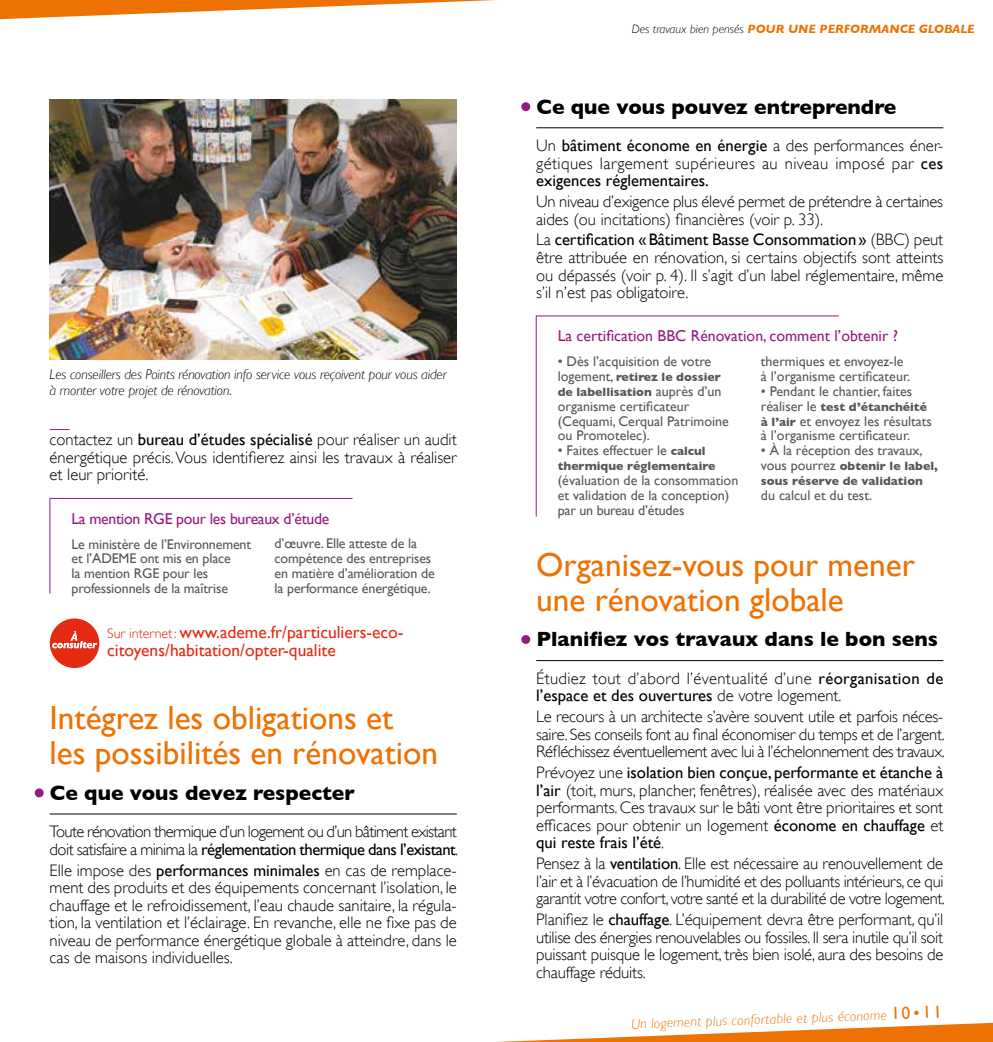
<style>
.page{position:relative;width:993px;height:1042px;background:#fff}
.page>*{position:absolute;margin:0;border:0;box-sizing:border-box;transform-origin:0 0}
.t1{font:33.25px/35px "Gill Sans";color:#ee7203}
.t2{font:700 21px "Gill Sans";color:#000}
.t3{font:17.5px/17.5px "Gill Sans";color:#e52a12}
.t4{font:300 16.62px/17.5px "Gill Sans";color:#000;text-align:justify}
.t5{font:300 16.62px/17.5px "Gill Sans";letter-spacing:-.04em;color:#000}
.t6{font:300 16.62px/17.5px "Gill Sans";letter-spacing:.02em;color:#000}
.t7{font:15.75px "Gill Sans";color:#951b81}
.t8{font:15.75px "Gill Sans";letter-spacing:-.02em;color:#951b81}
.t9{font:14px/14.9px "Gill Sans";color:#575756}
.t10{font:italic 300 14px/15.8px "Gill Sans";letter-spacing:-.01em;color:#000}
.t11{font:italic 300 14px "Gill Sans";color:#ee7203}
.t12{font:700 12.25px/14.9px "Gill Sans";color:#575756}
.t13{font:italic 700 12.25px "Gill Sans";color:#ee7203}
.s1{font-weight:400}
.s2{font-weight:300;font-size:14px}
.s3{font-weight:300;color:#000}
.s4{font-weight:400;font-size:14px}
.s5{font-weight:700;font-size:12.25px}
.s6{font-weight:400;font-style:normal;font-size:17.5px}
.s7{font-style:normal;font-size:17.5px}
</style>
<div class="page">
<svg style="left:0;top:0;width:495px;height:20px"></svg>
<svg style="left:497px;top:1022px;width:495px;height:20px"></svg>
<svg style="left:50px;top:429px;width:19px;height:1px"></svg>
<hr style="left:50px;top:813px;width:406px;height:1px;background:#000">
<img style="left:50px;top:99px;width:406px;height:260px">
<svg style="left:49px;top:498px;width:304px;height:96px"></svg>
<svg style="left:50px;top:618px;width:49px;height:50px"></svg>
<div style="left:35px;top:788px;width:9px;height:9px;background:#951b81;border-radius:50%"></div>
<hr style="left:536px;top:127px;width:407px;height:1px;background:#000">
<hr style="left:536px;top:660px;width:407px;height:1px;background:#000">
<div style="left:521px;top:102px;width:9px;height:9px;background:#951b81;border-radius:50%"></div>
<svg style="left:535px;top:315px;width:304px;height:202px"></svg>
<div style="left:521px;top:635px;width:9px;height:9px;background:#951b81;border-radius:50%"></div>
<p class="t10" style="left:50px;top:366px;width:398px">Les conseillers des Points rénovation info service vous reçoivent pour vous aider à monter votre projet de rénovation.</p>
<p class="t4" style="left:50px;top:431px;width:408px">contactez un <span class="s1">bureau d’études spécialisé</span> pour réaliser un audit énergétique précis. Vous identifierez ainsi les travaux à réaliser et leur priorité.</p>
<p class="t8" style="left:71px;top:509px;width:259px">La mention RGE pour les bureaux d’étude</p>
<p class="t9" style="left:71px;top:536px;width:181px">Le ministère de l’Environnement et l’ADEME ont mis en place<br>la mention RGE pour les professionnels de la maîtrise</p>
<p class="t9" style="left:274px;top:536px;width:162px">d’œuvre. Elle atteste de la compétence des entreprises en matière d’amélioration de la performance énergétique.</p>
<p class="t3" style="left:107px;top:623px;width:298px"><span class="s2">Sur internet:</span> www.ademe.fr/particuliers-eco&shy;citoyens/habitation/opter-qualite</p>
<h1 class="t1" style="left:50px;top:700px;width:390px">Intégrez les obligations et<br>les possibilités en rénovation</h1>
<p class="t2" style="left:50px;top:780px;width:306px">Ce que vous devez respecter</p>
<p class="t5" style="left:50px;top:823px;width:410px">Toute rénovation thermique d’un logement ou d’un bâtiment existant doit satisfaire a minima la <span class="s1">réglementation thermique dans l’existant</span>.</p>
<p class="t4" style="left:50px;top:861px;width:408px">Elle impose des <span class="s1">performances minimales</span> en cas de remplace&shy;ment des produits et des équipements concernant l’isolation, le chauffage et le refroidissement, l’eau chaude sanitaire, la régula&shy;tion, la ventilation et l’éclairage. En revanche, elle ne fixe pas de niveau de performance énergétique globale à atteindre, dans le cas de maisons individuelles.</p>
<p class="t13" style="left:631px;top:22px;width:344px"><span class="s3">Des travaux bien pensés</span> POUR UNE PERFORMANCE GLOBALE</p>
<p class="t2" style="left:536px;top:94px;width:361px">Ce que vous pouvez entreprendre</p>
<p class="t4" style="left:536px;top:137px;width:408px">Un <span class="s1">bâtiment économe en énergie</span> a des performances éner&shy;gétiques largement supérieures au niveau imposé par <span class="s1">ces exigences réglementaires.</span></p>
<p class="t4" style="left:536px;top:193px;width:408px">Un niveau d’exigence plus élevé permet de prétendre à certaines aides (ou incitations) financières (voir p. 33).</p>
<p class="t4" style="left:536px;top:231px;width:408px">La <span class="s1">certification «Bâtiment Basse Consommation»</span> (BBC) peut être attribuée en rénovation, si certains objectifs sont atteints ou dépassés (voir p. 4). Il s’agit d’un label réglementaire, même s’il n’est pas obligatoire.</p>
<p class="t7" style="left:557px;top:327px;width:341px">La certification BBC Rénovation, comment l’obtenir ?</p>
<p class="t9" style="left:557px;top:354px;width:155px">• Dès l’acquisition de votre</p>
<p class="t12" style="left:557px;top:369px;width:165px"><span class="s4">logement,</span> retirez le dossier de labellisation <span class="s4">auprès d’un</span></p>
<p class="t9" style="left:557px;top:398px;width:172px">organisme certificateur (Cequami, Cerqual Patrimoine ou Promotelec).</p>
<p class="t9" style="left:557px;top:443px;width:149px">• Faites effectuer le <span class="s5">calcul</span></p>
<p class="t12" style="left:557px;top:458px;width:159px">thermique réglementaire</p>
<p class="t9" style="left:557px;top:473px;width:182px">(évaluation de la consommation et validation de la conception) par un bureau d’études</p>
<p class="t9" style="left:760px;top:354px;width:151px">thermiques et envoyez-le à l’organisme certificateur.</p>
<p class="t9" style="left:760px;top:383px;width:153px">• Pendant le chantier, faites</p>
<p class="t12" style="left:760px;top:399px;width:167px"><span class="s4">réaliser le</span> test d’étanchéité</p>
<p class="t9" style="left:760px;top:413px;width:172px"><span class="s5">à l’air</span> et envoyez les résultats à l’organisme certificateur.</p>
<p class="t9" style="left:760px;top:443px;width:163px">• À la réception des travaux,</p>
<p class="t12" style="left:760px;top:458px;width:178px"><span class="s4">vous pourrez</span> obtenir le label, sous réserve de validation</p>
<p class="t9" style="left:760px;top:488px;width:113px">du calcul et du test.</p>
<h1 class="t1" style="left:536px;top:546px;width:380px">Organisez-vous pour mener une rénovation globale</h1>
<p class="t2" style="left:536px;top:627px;width:403px">Planifiez vos travaux dans le bon sens</p>
<p class="t6" style="left:536px;top:669px;width:408px">Étudiez tout d’abord l’éventualité d’une <span class="s1">réorganisation de l’espace et des ouvertures</span> de votre logement.</p>
<p class="t4" style="left:536px;top:708px;width:410px">Le recours à un architecte s’avère souvent utile et parfois néces&shy;saire. Ses conseils font au final économiser du temps et de l’argent.<br>Réfléchissez éventuellement avec lui à l’échelonnement des travaux.</p>
<p class="t4" style="left:536px;top:764px;width:408px">Prévoyez une <span class="s1">isolation bien conçue, performante et étanche à l’air</span> (toit, murs, plancher, fenêtres), réalisée avec des matériaux performants. Ces travaux sur le bâti vont être prioritaires et sont efficaces pour obtenir un logement <span class="s1">économe en chauffage</span> et <span class="s1">qui reste frais l’été</span>.</p>
<p class="t4" style="left:536px;top:855px;width:410px">Pensez à la <span class="s1">ventilation</span>. Elle est nécessaire au renouvellement de l’air et à l’évacuation de l’humidité et des polluants intérieurs, ce qui garantit votre confort, votre santé et la durabilité de votre logement.</p>
<p class="t4" style="left:536px;top:911px;width:408px">Planifiez le <span class="s1">chauffage</span>. L’équipement devra être performant, qu’il utilise des énergies renouvelables ou fossiles. Il sera inutile qu’il soit puissant puisque le logement, très bien isolé, aura des besoins de chauffage réduits.</p>
<p class="t11" style="left:630px;top:1016px;width:312px;rotate:-2deg">Un logement plus confortable et plus économe <span class="s6">10</span><span class="s7">•</span><span class="s6">11</span></p>
</div>
